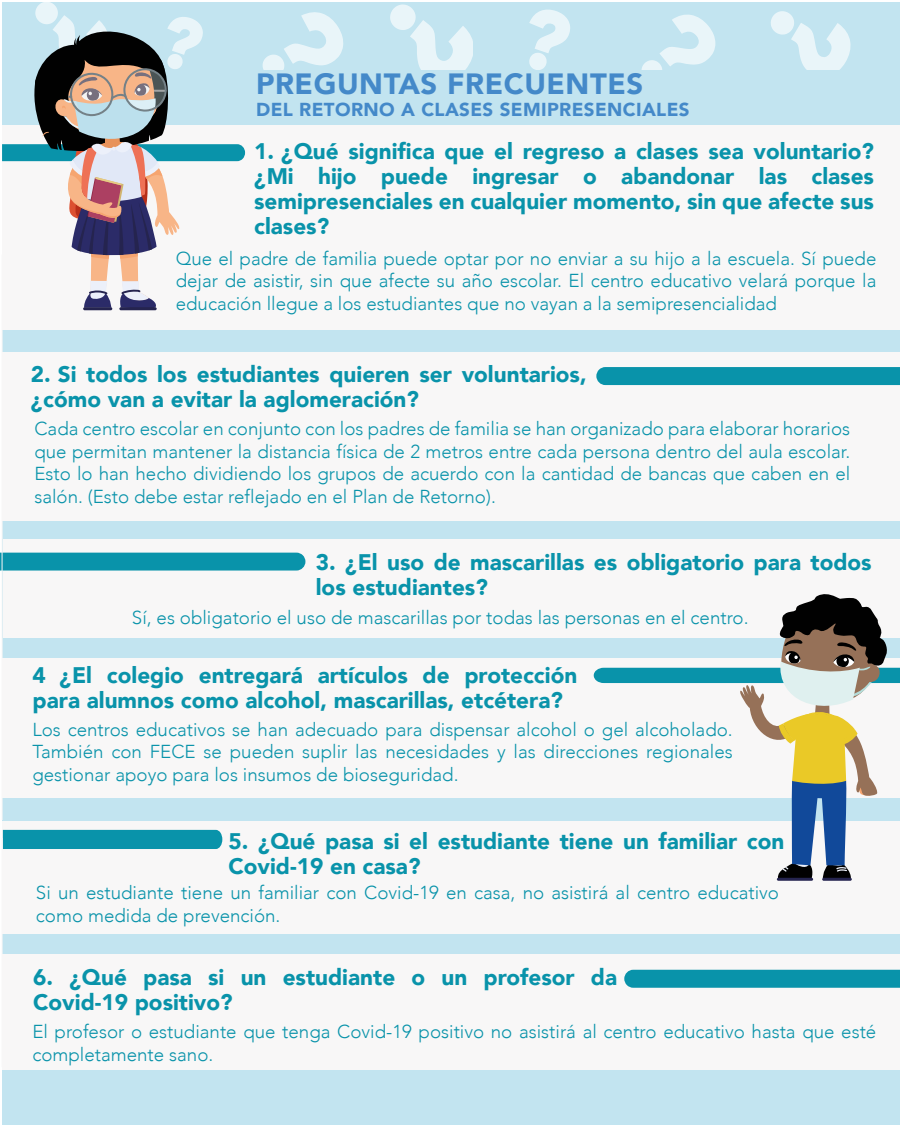
<style>
.page{position:relative;width:900px;height:1125px;background:#fff}
.page>*{position:absolute;margin:0;border:0;box-sizing:border-box;transform-origin:0 0}
.t1{font:900 29.25px "Avenir";letter-spacing:.02em;color:#4489c9}
.t2{font:900 22.5px/24.8px "Avenir";color:#0993aa}
.t3{font:300 18.75px/22.5px "Avenir";color:#0993aa;text-align:justify}
.t4{font:900 18.75px "Avenir";letter-spacing:.02em;color:#4489c9}
</style>
<div class="page">
<div style="left:2px;top:2px;width:898px;height:1123px;background:#c2e4f0"></div>
<div style="left:2px;top:352px;width:898px;height:168px;background:#f8f7f7"></div>
<div style="left:596px;top:367px;width:304px;height:18px;background:#0993aa"></div>
<div style="left:3px;top:540px;width:897px;height:98px;background:#f8f7f7"></div>
<div style="left:0;top:553px;width:305px;height:18px;background:#0993aa"></div>
<div style="left:2px;top:821px;width:898px;height:113px;background:#f8f7f7"></div>
<div style="left:3px;top:830px;width:219px;height:19px;background:#0993aa"></div>
<div style="left:2px;top:125px;width:898px;height:205px;background:#f8f7f7"></div>
<div style="left:2px;top:658px;width:898px;height:140px;background:#f8f7f7"></div>
<div style="left:2px;top:954px;width:898px;height:116px;background:#f8f7f7"></div>
<div style="left:624px;top:970px;width:276px;height:18px;background:#0993aa"></div>
<hr style="left:2px;top:838px;width:1px;height:229px;background:#f8f7f7">
<hr style="left:2px;top:254px;width:1px;height:566px;background:#f8f7f7">
<hr style="left:822px;top:878px;width:30px;height:3px;background:#25244f">
<hr style="left:777px;top:878px;width:36px;height:3px;background:#25244f">
<svg style="left:594px;top:594px;width:306px;height:285px"></svg>
<svg style="left:263px;top:12px;width:80px;height:58px"></svg>
<svg style="left:771px;top:11px;width:80px;height:59px"></svg>
<svg style="left:642px;top:15px;width:73px;height:55px"></svg>
<svg style="left:390px;top:5px;width:83px;height:65px"></svg>
<svg style="left:529px;top:10px;width:41px;height:60px"></svg>
<hr style="left:83px;top:307px;width:29px;height:3px;background:#25244f;border-radius:2px">
<hr style="left:119px;top:307px;width:38px;height:3px;background:#25244f;border-radius:2px">
<svg style="left:2px;top:2px;width:243px;height:307px"></svg>
<h1 class="t1" style="left:256px;top:59px;width:389px">PREGUNTAS FRECUENTES</h1>
<p class="t4" style="left:256px;top:93px;width:435px">DEL RETORNO A CLASES SEMIPRESENCIALES</p>
<p class="t2" style="left:254px;top:139px;width:621px;text-align:justify">1. ¿Qué significa que el regreso a clases sea voluntario? ¿Mi hijo puede ingresar o abandonar las clases semipresenciales en cualquier momento, sin que afecte sus clases?</p>
<p class="t3" style="left:176px;top:247px;width:702px">Que el padre de familia puede optar por no enviar a su hijo a la escuela. Sí puede dejar de asistir, sin que afecte su año escolar. El centro educativo velará porque la educación llegue a los estudiantes que no vayan a la semipresencialidad</p>
<p class="t2" style="left:31px;top:361px;width:557px">2. Si todos los estudiantes quieren ser voluntarios, ¿cómo van a evitar la aglomeración?</p>
<p class="t3" style="left:34px;top:418px;width:818px">Cada centro escolar en conjunto con los padres de familia se han organizado para elaborar horarios que permitan mantener la distancia física de 2 metros entre cada persona dentro del aula escolar.<br>Esto lo han hecho dividiendo los grupos de acuerdo con la cantidad de bancas que caben en el salón. (Esto debe estar reflejado en el Plan de Retorno).</p>
<p class="t2" style="left:316px;top:550px;width:557px">3. ¿El uso de mascarillas es obligatorio para todos los estudiantes?</p>
<p class="t3" style="left:132px;top:606px;width:618px">Sí, es obligatorio el uso de mascarillas por todas las personas en el centro.</p>
<p class="t2" style="left:33px;top:662px;width:546px">4 ¿El colegio entregará artículos de protección para alumnos como alcohol, mascarillas, etcétera?</p>
<p class="t3" style="left:32px;top:718px;width:702px">Los centros educativos se han adecuado para dispensar alcohol o gel alcoholado.<br>También con FECE se pueden suplir las necesidades y las direcciones regionales gestionar apoyo para los insumos de bioseguridad.</p>
<p class="t2" style="left:228px;top:828px;width:557px">5. ¿Qué pasa si el estudiante tiene un familiar con<br>Covid-19 en casa?</p>
<p class="t3" style="left:36px;top:882px;width:745px">Si un estudiante tiene un familiar con Covid-19 en casa, no asistirá al centro educativo como medida de prevención.</p>
<p class="t2" style="left:33px;top:964px;width:586px">6. ¿Qué pasa si un estudiante o un profesor da<br>Covid-19 positivo?</p>
<p class="t3" style="left:32px;top:1020px;width:846px">El profesor o estudiante que tenga Covid-19 positivo no asistirá al centro educativo hasta que esté completamente sano.</p>
</div>
